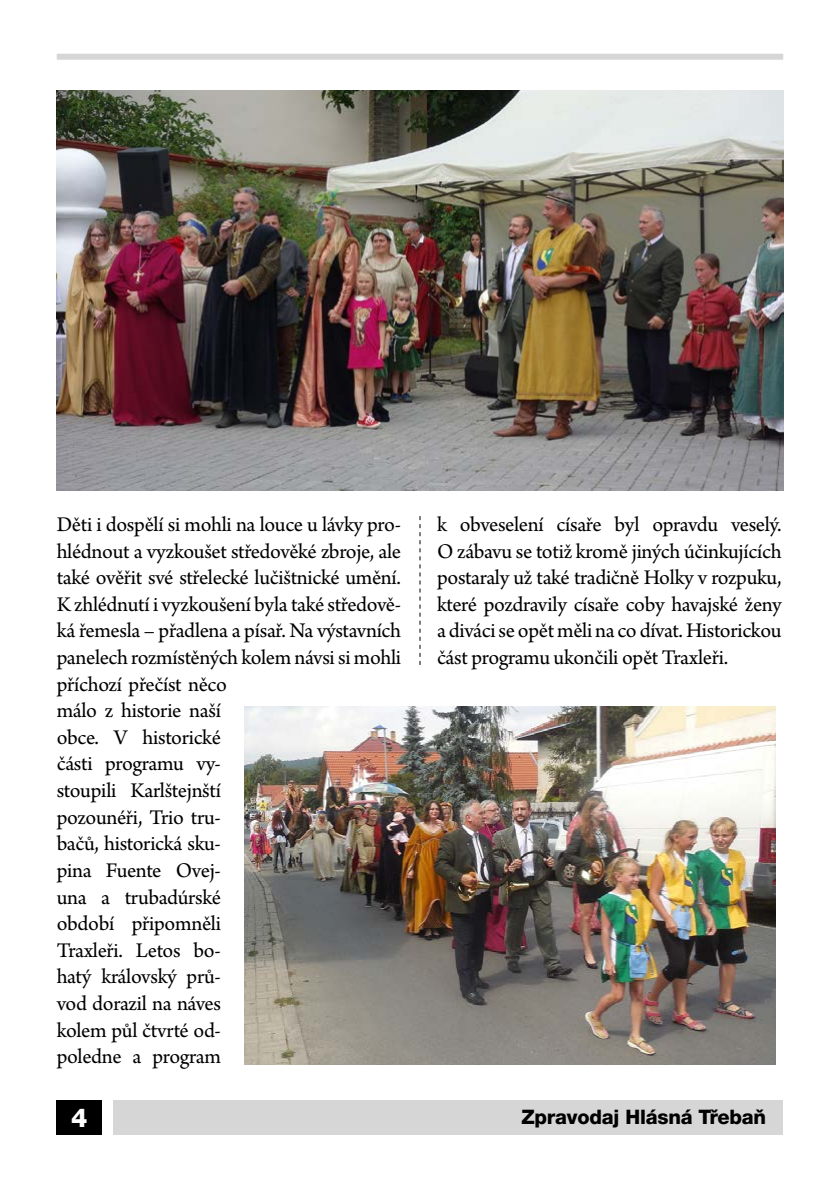
<style>
.page{position:relative;width:840px;height:1191px;background:#fff}
.page>*{position:absolute;margin:0;border:0;box-sizing:border-box;transform-origin:0 0}
.t1{font:800 26px "Helvetica Neue LT Pro";color:#fff}
.t2{font:22px/26.6px "Arno Pro";letter-spacing:-.015em;color:#000}
.t3{font:800 20px "Helvetica Neue LT Pro";letter-spacing:-.01em;color:#000}
</style>
<div class="page">
<div style="left:113px;top:1100px;width:669px;height:34px;background:#d6d6d6"></div>
<div style="left:57px;top:54px;width:725px;height:6px;background:#d6d6d6"></div>
<div style="left:57px;top:1100px;width:45px;height:34px;background:#000"></div>
<svg style="left:419px;top:516px;width:1px;height:149px"></svg>
<img style="left:57px;top:91px;width:725px;height:399px">
<img style="left:244px;top:706px;width:530px;height:358px">
<p class="t2" style="left:57px;top:512px;width:346px">Děti i dospělí si mohli na louce u lávky pro&shy;hlédnout a vyzkoušet středověké zbroje, ale také ověřit své střelecké lučištnické umění.<br>K zhlédnutí i vyzkoušení byla také středově&shy;ká řemesla – přadlena a písař. Na výstavních panelech rozmístěných kolem návsi si mohli příchozí přečíst něco<br>málo z historie naší<br>obce. V historické<br>části programu vy-<br>stoupili Karlštejnští<br>pozounéři, Trio tru-<br>bačů, historická sku-<br>pina Fuente Ovej-<br>una a trubadúrské<br>období připomněli<br>Traxleři. Letos bo-<br>hatý královský prů-<br>vod dorazil na náves<br>kolem půl čtvrté od-<br>poledne a program</p>
<p class="t2" style="left:437px;top:512px;width:346px;text-align:justify">k obveselení císaře byl opravdu veselý.<br>O zábavu se totiž kromě jiných účinkujících postaraly už také tradičně Holky v rozpuku, které pozdravily císaře coby havajské ženy a diváci se opět měli na co dívat. Historickou část programu ukončili opět Traxleři.</p>
<p class="t1" style="left:71px;top:1101px;width:18px">4</p>
<p class="t3" style="left:521px;top:1105px;width:246px">Zpravodaj Hlásná Třebaň</p>
</div>
